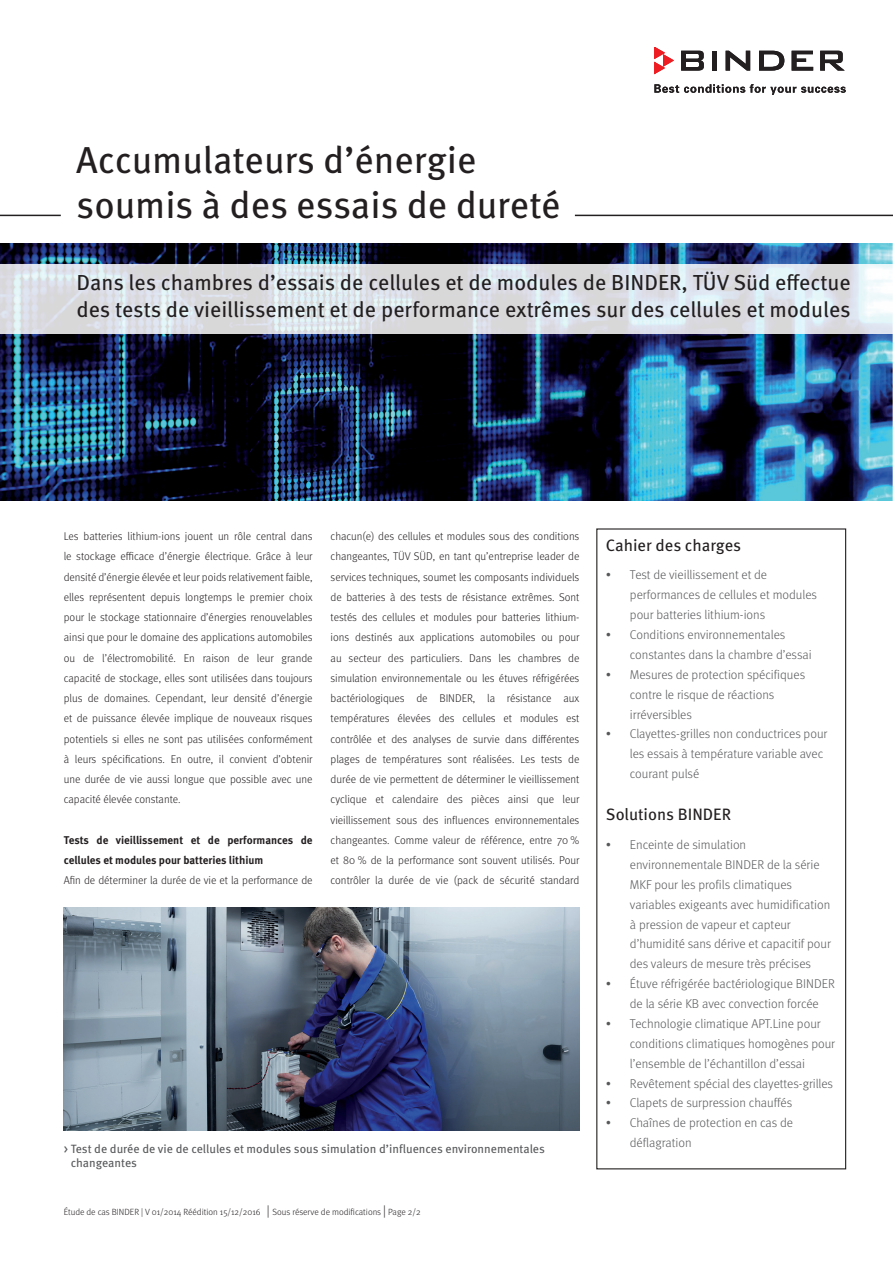
<style>
.page{position:relative;width:893px;height:1263px;background:#fff}
.page>*{position:absolute;margin:0;border:0;box-sizing:border-box;transform-origin:0 0}
.t1{font:37.5px/45px "Meta Pro";letter-spacing:-.005em;color:#231f20}
.t2{font:21.75px/26.1px "Meta Pro";color:#231f20}
.t3{font:16.5px "Meta Pro";color:#231f20}
.t4{font:300 12.75px/20px "Meta Pro";color:#57585a}
.t5{font:12px/14.4px "Meta Pro";color:#57585a}
.t6{font:300 11.25px/20.2px "Meta Pro";color:#231f20;text-align:justify}
.t7{font:700 11.25px/20.2px "Meta Pro";color:#231f20}
.t8{font:300 9px "Meta Pro";color:#231f20}
.s1{font-size:12.75px}
</style>
<div class="page">
<svg style="left:654px;top:84px;width:192px;height:11px"></svg>
<svg style="left:681px;top:51px;width:23px;height:20px"></svg>
<div style="left:712px;top:51px;width:5px;height:20px;background:#231f20"></div>
<svg style="left:726px;top:51px;width:24px;height:20px"></svg>
<svg style="left:759px;top:51px;width:25px;height:20px"></svg>
<svg style="left:792px;top:51px;width:21px;height:20px"></svg>
<svg style="left:820px;top:51px;width:25px;height:20px"></svg>
<svg style="left:654px;top:47px;width:19px;height:27px"></svg>
<img style="left:0;top:243px;width:893px;height:258px">
<svg style="left:0;top:264px;width:893px;height:69px;background:#dce0e5"></svg>
<div style="left:596px;top:528px;width:250px;height:641px;border:1px solid #231f20"></div>
<img style="left:64px;top:908px;width:515px;height:222px">
<hr style="left:0;top:215px;width:61px;height:1px;background:#231f20">
<hr style="left:575px;top:215px;width:318px;height:1px;background:#231f20">
<h1 class="t1" style="left:76px;top:135px;width:486px">Accumulateurs d’énergie soumis à des essais de dureté</h1>
<h2 class="t2" style="left:77px;top:268px;width:776px">Dans les chambres d’essais de cellules et de modules de BINDER, TÜV Süd effectue des tests de vieillissement et de performance extrêmes sur des cellules et modules</h2>
<p class="t6" style="left:331px;top:525px;width:250px">chacun(e) des cellules et modules sous des conditions changeantes, TÜV SÜD, en tant qu’entreprise leader de services techniques, soumet les composants individuels de batteries à des tests de résistance extrêmes. Sont testés des cellules et modules pour batteries lithium&shy;ions destinés aux applications automobiles ou pour au secteur des particuliers. Dans les chambres de simulation environnementale ou les étuves réfrigérées bactériologiques de BINDER, la résistance aux températures élevées des cellules et modules est contrôlée et des analyses de survie dans différentes plages de températures sont réalisées. Les tests de durée de vie permettent de déterminer le vieillissement cyclique et calendaire des pièces ainsi que leur vieillissement sous des influences environnementales changeantes. Comme valeur de référence, entre 70 % et 80 % de la performance sont souvent utilisés. Pour contrôler la durée de vie (pack de sécurité standard</p>
<h3 class="t3" style="left:606px;top:532px;width:137px">Cahier des charges</h3>
<p class="t6" style="left:64px;top:525px;width:250px">Les batteries lithium-ions jouent un rôle central dans le stockage efficace d’énergie électrique. Grâce à leur densité d’énergie élevée et leur poids relativement faible, elles représentent depuis longtemps le premier choix pour le stockage stationnaire d’énergies renouvelables ainsi que pour le domaine des applications automobiles ou de l’électromobilité. En raison de leur grande capacité de stockage, elles sont utilisées dans toujours plus de domaines. Cependant, leur densité d’énergie et de puissance élevée implique de nouveaux risques potentiels si elles ne sont pas utilisées conformément à leurs spécifications. En outre, il convient d’obtenir une durée de vie aussi longue que possible avec une capacité élevée constante.</p>
<p class="t7" style="left:64px;top:829px;width:250px">Tests de vieillissement et de performances de cellules et modules pour batteries lithium</p>
<p class="t6" style="left:64px;top:870px;width:250px">Afin de déterminer la durée de vie et la performance de</p>
<p class="t4" style="left:630px;top:564px;width:189px;text-indent:-24px">• Test de vieillissement et de performances de cellules et modules pour batteries lithium-ions</p>
<p class="t4" style="left:630px;top:624px;width:183px;text-indent:-24px">• Conditions environnementales constantes dans la chambre d’essai</p>
<p class="t4" style="left:630px;top:664px;width:177px;text-indent:-24px">• Mesures de protection spécifiques contre le risque de réactions irréversibles</p>
<p class="t4" style="left:630px;top:723px;width:199px;text-indent:-24px">• Clayettes-grilles non conductrices pour les essais à température variable avec courant pulsé</p>
<h3 class="t3" style="left:606px;top:802px;width:127px">Solutions BINDER</h3>
<p class="t4" style="left:630px;top:834px;width:202px;text-indent:-24px">• Enceinte de simulation environnementale BINDER de la série MKF pour les profils climatiques variables exigeants avec humidification à pression de vapeur et capteur d’humidité sans dérive et capacitif pour des valeurs de mesure très précises</p>
<p class="t4" style="left:630px;top:973px;width:206px;text-indent:-24px">• Étuve réfrigérée bactériologique BINDER de la série KB avec convection forcée</p>
<p class="t4" style="left:630px;top:1013px;width:207px;text-indent:-24px">• Technologie climatique APT.Line pour conditions climatiques homogènes pour l’ensemble de l’échantillon d’essai</p>
<p class="t4" style="left:606px;top:1072px;width:229px">• Revêtement spécial des clayettes-grilles</p>
<p class="t4" style="left:606px;top:1092px;width:188px">• Clapets de surpression chauffés</p>
<p class="t4" style="left:630px;top:1112px;width:165px;text-indent:-24px">• Chaînes de protection en cas de déflagration</p>
<p class="t5" style="left:71px;top:1141px;width:476px;text-indent:-7px">&gt; Test de durée de vie de cellules et modules sous simulation d’influences environnementales changeantes</p>
<p class="t8" style="left:64px;top:1205px;width:358px">Étude de cas BINDER | V 01/2014 Réédition 15/12/2016 <span class="s1">|</span> Sous réserve de modifications <span class="s1">|</span> Page 2/2</p>
</div>
